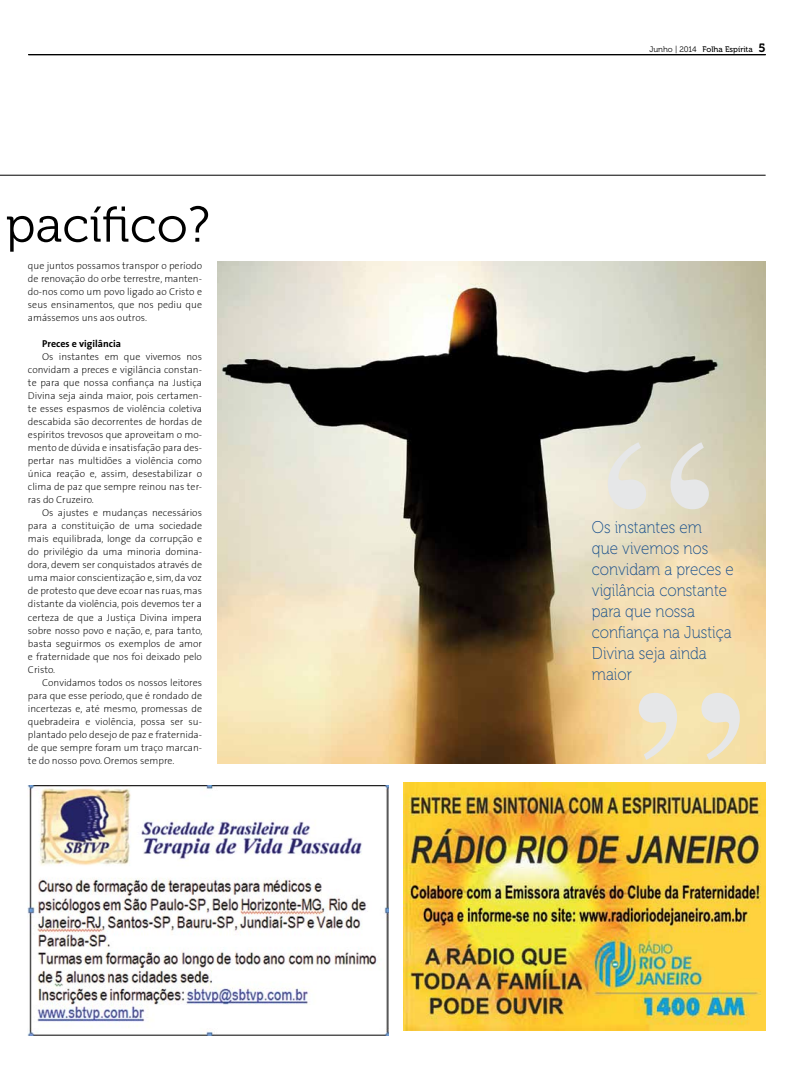
<style>
.page{position:relative;width:794px;height:1078px;background:#fff}
.page>*{position:absolute;margin:0;border:0;box-sizing:border-box;transform-origin:0 0}
.t1{font:50px "Museo 300";color:#000}
.t2{font:17px/21px "Museo 100";color:#124b8b;scale:.9 1}
.t3{font:200 10px/13px "The Sans 2";color:#000;text-align:justify}
.t4{font:10px "The Sans 7 Bold Plain";color:#000}
.t5{font:8px "Museo 500";color:#000}
.s1{font-family:"Museo 300"}
.s2{font-family:"Museo 700";font-size:12px}
</style>
<div class="page">
<hr style="left:28px;top:54px;width:737px;height:1px;background:#000">
<img style="left:28px;top:785px;width:361px;height:250px">
<hr style="left:0;top:175px;width:765px;height:1px;background:#000">
<img style="left:217px;top:262px;width:549px;height:501px">
<svg style="left:638px;top:692px;width:102px;height:67px;background:#efe4c2"></svg>
<svg style="left:608px;top:442px;width:101px;height:67px;background:#e2e0d4"></svg>
<img style="left:404px;top:782px;width:362px;height:248px">
<h1 class="t1" style="left:6px;top:197px;width:205px">pacífico?</h1>
<p class="t3" style="left:28px;top:259px;width:176px">que juntos possamos transpor o período de renovação do orbe terrestre, manten&shy;do-nos como um povo ligado ao Cristo e seus ensinamentos, que nos pediu que amássemos uns aos outros.</p>
<p class="t4" style="left:42px;top:335px;width:80px">Preces e vigilância</p>
<p class="t3" style="left:28px;top:350px;width:176px;text-indent:14px">Os instantes em que vivemos nos convidam a preces e vigilância constan&shy;te para que nossa confiança na Justiça Divina seja ainda maior, pois certamen&shy;te esses espasmos de violência coletiva descabida são decorrentes de hordas de espíritos trevosos que aproveitam o mo&shy;mento de dúvida e insatisfação para des&shy;pertar nas multidões a violência como única reação e, assim, desestabilizar o clima de paz que sempre reinou nas ter&shy;ras do Cruzeiro.</p>
<p class="t3" style="left:28px;top:506px;width:176px;text-indent:14px">Os ajustes e mudanças necessários para a constituição de uma sociedade mais equilibrada, longe da corrupção e do privilégio da uma minoria domina&shy;dora, devem ser conquistados através de uma maior conscientização e, sim, da voz de protesto que deve ecoar nas ruas, mas distante da violência, pois devemos ter a certeza de que a Justiça Divina impera sobre nosso povo e nação, e, para tanto, basta seguirmos os exemplos de amor e fraternidade que nos foi deixado pelo Cristo.</p>
<p class="t3" style="left:28px;top:675px;width:176px;text-indent:14px">Convidamos todos os nossos leitores para que esse período, que é rondado de incertezas e, até mesmo, promessas de quebradeira e violência, possa ser su&shy;plantado pelo desejo de paz e fraternida&shy;de que sempre foram um traço marcan&shy;te do nosso povo. Oremos sempre.</p>
<p class="t5" style="left:649px;top:44px;width:118px"><span class="s1">Junho | 2014</span> Folha Espírita <span class="s2">5</span></p>
<h2 class="t2" style="left:592px;top:516px;width:159px">Os instantes em<br>que vivemos nos convidam a preces e vigilância constante para que nossa confiança na Justiça<br>Divina seja ainda maior</h2>
</div>
